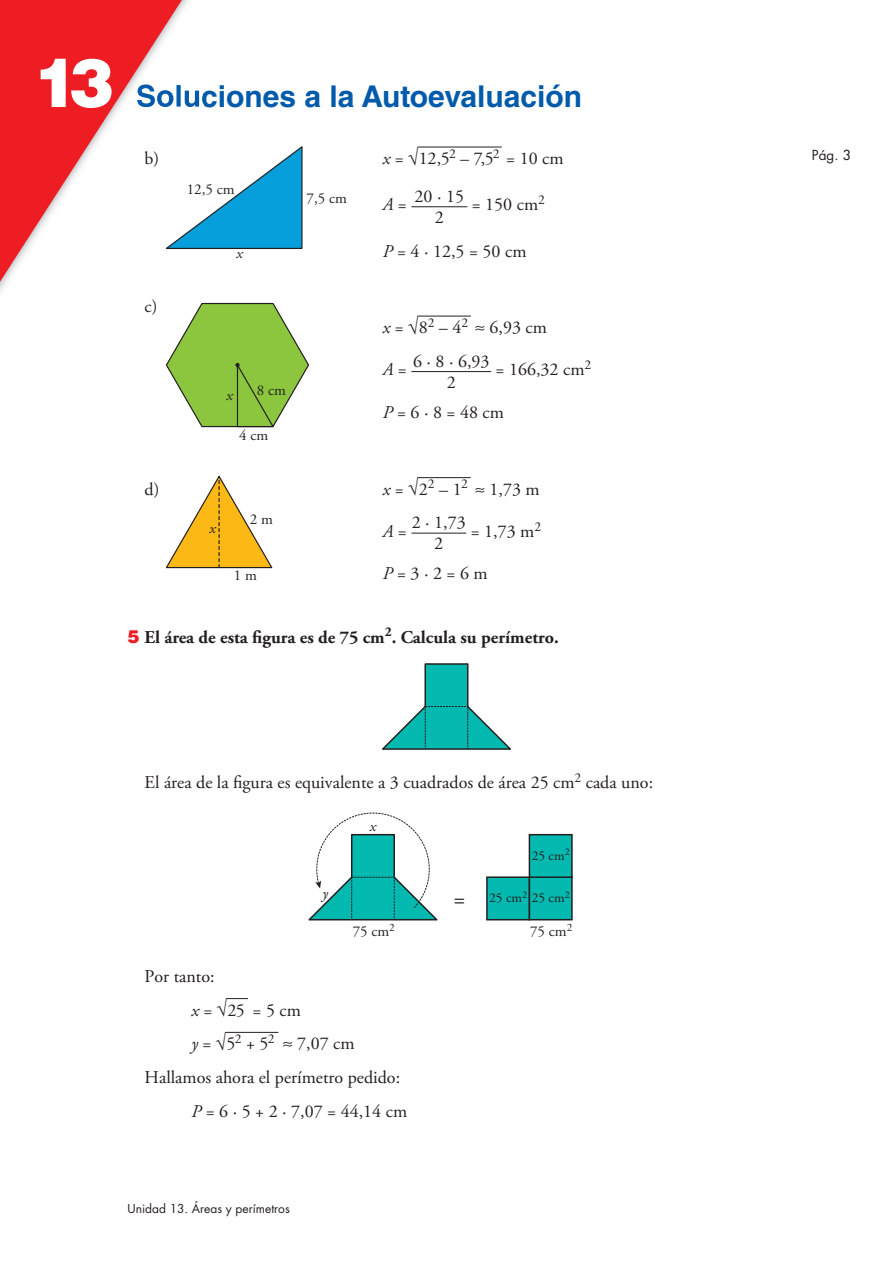
<style>
.page{position:relative;width:893px;height:1263px;background:#fff}
.page>*{position:absolute;margin:0;border:0;box-sizing:border-box;transform-origin:0 0}
.t1{font:900 67.5px "Helvetica LT Std";color:#fff}
.t2{font:700 30px "Helvetica LT Std";color:#015aaa}
.t3{font:24px "Adobe Garamond Pro";color:#231f20}
.t4{font:18px/21px "Adobe Garamond Pro";color:#231f20;text-align:center}
.t5{font:700 18px "Adobe Garamond Pro";color:#231f20}
.t6{font:italic 18px "Adobe Garamond Pro";color:#231f20}
.t7{font:15px "Adobe Garamond Pro";color:#231f20}
.t8{font:italic 15px "Adobe Garamond Pro";color:#231f20}
.t9{font:13.5px "Adobe Garamond Pro";color:#231f20}
.t10{font:13.5px "Futura Std";color:#231f20}
.t11{font:12px "Futura Std";color:#231f20}
.s1{font-style:italic}
.s2{font-family:"Anaya Math 1";font-size:19.5px}
.s3{font-style:normal}
.s4{font-family:"Anaya Math 1"}
.s5{font-family:"Helvetica LT Std";font-weight:900;color:#ee1d23}
.s6{font-weight:500}
</style>
<div class="page">
<img style="left:196px;top:90px;width:7px;height:17px">
<svg style="left:0;top:0;width:196px;height:292px"></svg>
<hr style="left:418px;top:147px;width:84px;height:1px;background:#231f20">
<hr style="left:411px;top:206px;width:56px;height:1px;background:#231f20">
<svg style="left:166px;top:146px;width:137px;height:104px"></svg>
<hr style="left:418px;top:316px;width:53px;height:1px;background:#231f20">
<hr style="left:411px;top:371px;width:80px;height:1px;background:#231f20">
<svg style="left:166px;top:303px;width:143px;height:125px"></svg>
<hr style="left:418px;top:477px;width:53px;height:1px;background:#231f20">
<hr style="left:411px;top:533px;width:55px;height:1px;background:#231f20">
<svg style="left:166px;top:476px;width:107px;height:93px"></svg>
<svg style="left:382px;top:663px;width:129px;height:87px"></svg>
<div style="left:487px;top:877px;width:42px;height:43px;background:#03b9b0"></div>
<div style="left:486px;top:876px;width:44px;height:44px;border:2px solid #231f20"></div>
<div style="left:529px;top:877px;width:43px;height:43px;background:#03b9b0"></div>
<div style="left:529px;top:876px;width:44px;height:44px;border:2px solid #231f20"></div>
<div style="left:529px;top:835px;width:43px;height:42px;background:#03b9b0"></div>
<div style="left:529px;top:834px;width:44px;height:44px;border:2px solid #231f20"></div>
<svg style="left:308px;top:813px;width:130px;height:108px"></svg>
<svg style="left:226px;top:998px;width:22px;height:1px"></svg>
<hr style="left:225px;top:1032px;width:53px;height:1px;background:#231f20">
<h1 class="t1" style="left:34px;top:39px;width:81px">13</h1>
<h2 class="t2" style="left:136px;top:78px;width:448px">Soluciones a la Autoevaluación</h2>
<p class="t4" style="left:145px;top:148px;width:16px">b)</p>
<p class="t4" style="left:383px;top:148px;width:182px"><span class="s1">x</span> = <span class="s2">√</span>12,5<sup>2</sup> – 7,5<sup>2</sup> = 10 cm</p>
<p class="t6" style="left:383px;top:194px;width:26px">A <span class="s3">=</span></p>
<p class="t4" style="left:415px;top:186px;width:51px">20 · 15<br>2</p>
<p class="t4" style="left:472px;top:195px;width:75px">= 150 cm<sup>2</sup></p>
<p class="t7" style="left:187px;top:180px;width:49px">12,5 cm</p>
<p class="t7" style="left:307px;top:189px;width:42px">7,5 cm</p>
<p class="t4" style="left:145px;top:296px;width:14px">c)</p>
<p class="t8" style="left:237px;top:244px;width:8px">x</p>
<p class="t8" style="left:226px;top:386px;width:8px">x</p>
<p class="t7" style="left:257px;top:381px;width:31px">8 cm</p>
<p class="t7" style="left:239px;top:427px;width:31px">4 cm</p>
<p class="t4" style="left:383px;top:241px;width:145px"><span class="s1">P</span> = 4 · 12,5 = 50 cm</p>
<p class="t4" style="left:383px;top:317px;width:166px"><span class="s1">x</span> = <span class="s2">√</span>8<sup>2</sup> – 4<sup>2</sup> <span class="s4">≈</span> 6,93 cm</p>
<p class="t6" style="left:383px;top:359px;width:26px">A <span class="s3">=</span></p>
<p class="t4" style="left:413px;top:351px;width:78px">6 · 8 · 6,93<br>2</p>
<p class="t4" style="left:496px;top:360px;width:97px">= 166,32 cm<sup>2</sup></p>
<p class="t4" style="left:383px;top:402px;width:123px"><span class="s1">P</span> = 6 · 8 = 48 cm</p>
<p class="t4" style="left:145px;top:479px;width:16px">d)</p>
<p class="t4" style="left:383px;top:479px;width:159px"><span class="s1">x</span> = <span class="s2">√</span>2<sup>2</sup> – 1<sup>2</sup> <span class="s4">≈</span> 1,73 m</p>
<p class="t6" style="left:383px;top:520px;width:26px">A <span class="s3">=</span></p>
<p class="t4" style="left:412px;top:512px;width:55px">2 · 1,73<br>2</p>
<p class="t4" style="left:471px;top:521px;width:72px">= 1,73 m<sup>2</sup></p>
<p class="t7" style="left:234px;top:566px;width:25px">1 m</p>
<p class="t7" style="left:250px;top:510px;width:25px">2 m</p>
<p class="t8" style="left:209px;top:519px;width:8px">x</p>
<p class="t4" style="left:383px;top:563px;width:107px"><span class="s1">P</span> = 3 · 2 = 6 m</p>
<p class="t5" style="left:128px;top:626px;width:433px"><span class="s5">5</span> El área de esta gura es de 75 cm<sup>2</sup>. Calcula su perímetro.</p>
<p class="t4" style="left:145px;top:772px;width:510px">El área de la figura es equivalente a 3 cuadrados de área 25 cm<sup>2</sup> cada uno:</p>
<p class="t8" style="left:370px;top:818px;width:8px">x</p>
<p class="t9" style="left:532px;top:847px;width:39px">25 cm<sup>2</sup></p>
<p class="t8" style="left:322px;top:884px;width:7px">y</p>
<p class="t9" style="left:489px;top:890px;width:82px">25 cm<sup>2</sup> 25 cm<sup>2</sup></p>
<p class="t7" style="left:530px;top:922px;width:44px">75 cm<sup>2</sup></p>
<h3 class="t3" style="left:453px;top:884px;width:13px">=</h3>
<p class="t7" style="left:353px;top:922px;width:44px">75 cm<sup>2</sup></p>
<p class="t4" style="left:145px;top:966px;width:72px">Por tanto:</p>
<p class="t4" style="left:191px;top:1000px;width:111px"><span class="s1">x</span> = <span class="s2">√</span>25 = 5 cm</p>
<p class="t4" style="left:191px;top:1034px;width:165px"><span class="s1">y</span> = <span class="s2">√</span>5<sup>2</sup> + 5<sup>2</sup> <span class="s4">≈</span> 7,07 cm</p>
<p class="t4" style="left:145px;top:1067px;width:257px">Hallamos ahora el perímetro pedido:</p>
<p class="t4" style="left:191px;top:1101px;width:217px"><span class="s1">P</span> = 6 · 5 + 2 · 7,07 = 44,14 cm</p>
<p class="t11" style="left:128px;top:1201px;width:164px">Unidad 13. Áreas y perímetros</p>
<p class="t10" style="left:812px;top:146px;width:40px">Pág. <span class="s6">3</span></p>
</div>
